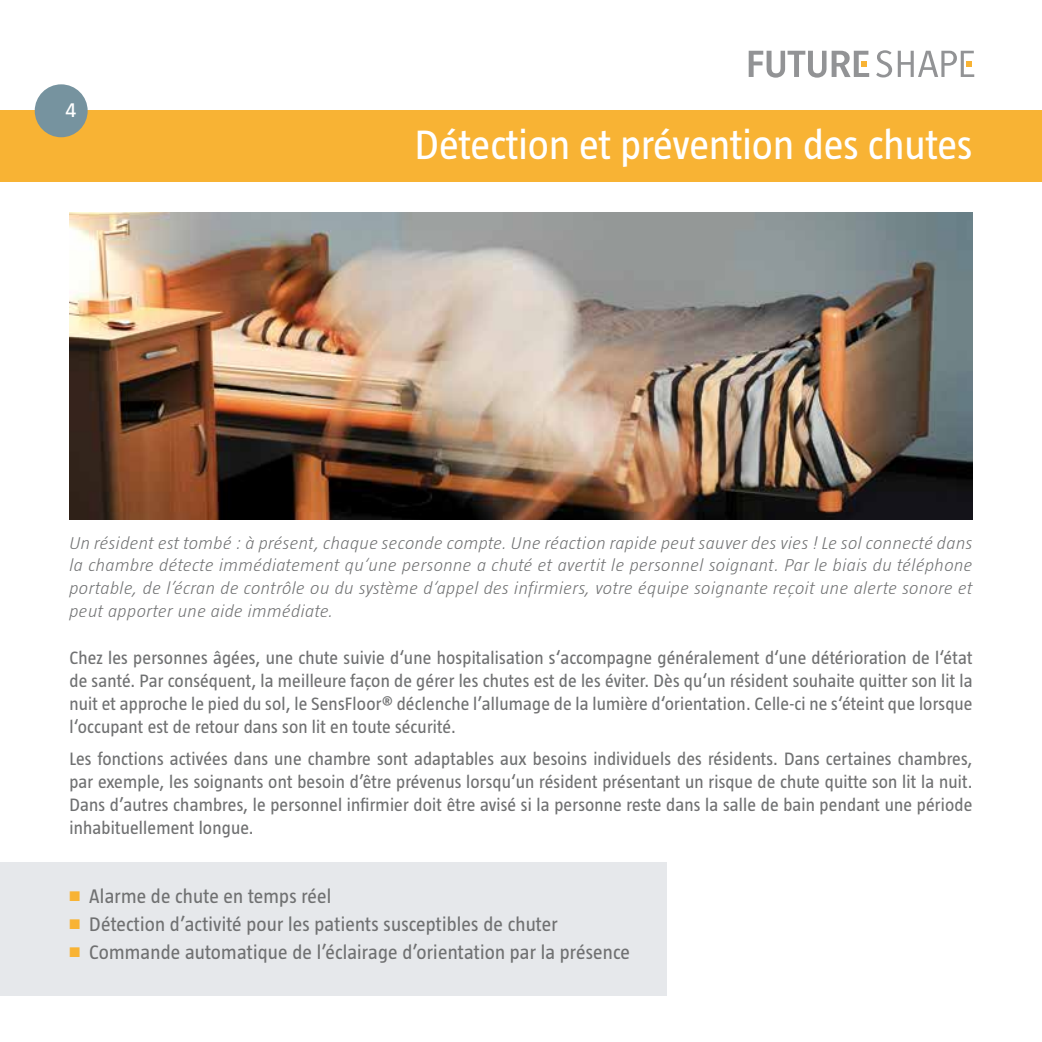
<style>
.page{position:relative;width:1042px;height:1042px;background:#fff}
.page>*{position:absolute;margin:0;border:0;box-sizing:border-box;transform-origin:0 0}
.t1{font:42px "Taz";color:#fff}
.t2{font:21px "Taz";color:#fff}
.t3{font:20.12px "Taz";letter-spacing:.01em;color:#707172}
.t4{font:18.38px/22.8px "Taz";letter-spacing:.01em;color:#707172;text-align:justify}
.t5{font:italic 300 17.5px/22.8px "Taz";letter-spacing:.02em;color:#707172;text-align:justify;scale:1.1 1}
.s1{color:#f8b334}
</style>
<div class="page">
<svg style="left:748px;top:51px;width:121px;height:27px"></svg>
<svg style="left:876px;top:50px;width:16px;height:28px"></svg>
<svg style="left:898px;top:51px;width:76px;height:26px"></svg>
<div style="left:0;top:862px;width:666px;height:134px;background:#e6e8eb"></div>
<div style="left:0;top:110px;width:1042px;height:72px;background:#f8b334"></div>
<img style="left:69px;top:212px;width:903px;height:308px">
<hr style="left:1041px;top:862px;width:1px;height:134px;background:#e6e8eb">
<div style="left:35px;top:84px;width:53px;height:53px;background:#76939f;border-radius:50%"></div>
<p class="t2" style="left:66px;top:99px;width:12px">4</p>
<h1 class="t1" style="left:415px;top:123px;width:559px">Détection et prévention des chutes</h1>
<p class="t5" style="left:69px;top:531px;width:822px">Un résident est tombé : à présent, chaque seconde compte. Une réaction rapide peut sauver des vies ! Le sol connecté dans la chambre détecte immédiatement qu‘une personne a chuté et avertit le personnel soignant. Par le biais du téléphone portable, de l’écran de contrôle ou du système d‘appel des infirmiers, votre équipe soignante reçoit une alerte sonore et peut apporter une aide immédiate.</p>
<p class="t4" style="left:69px;top:647px;width:905px">Chez les personnes âgées, une chute suivie d‘une hospitalisation s‘accompagne généralement d‘une détérioration de l‘état de santé. Par conséquent, la meilleure façon de gérer les chutes est de les éviter. Dès qu‘un résident souhaite quitter son lit la nuit et approche le pied du sol, le SensFloor® déclenche l’allumage de la lumière d‘orientation. Celle-ci ne s‘éteint que lorsque l‘occupant est de retour dans son lit en toute sécurité.</p>
<p class="t4" style="left:69px;top:748px;width:904px">Les fonctions activées dans une chambre sont adaptables aux besoins individuels des résidents. Dans certaines chambres, par exemple, les soignants ont besoin d’être prévenus lorsqu‘un résident présentant un risque de chute quitte son lit la nuit.<br>Dans d’autres chambres, le personnel infirmier doit être avisé si la personne reste dans la salle de bain pendant une période inhabituellement longue.</p>
<p class="t3" style="left:69px;top:885px;width:263px"><span class="s1">■</span> Alarme de chute en temps réel</p>
<p class="t3" style="left:69px;top:913px;width:490px"><span class="s1">■</span> Détection d’activité pour les patients susceptibles de chuter</p>
<p class="t3" style="left:69px;top:941px;width:562px"><span class="s1">■</span> Commande automatique de l’éclairage d’orientation par la présence</p>
</div>
